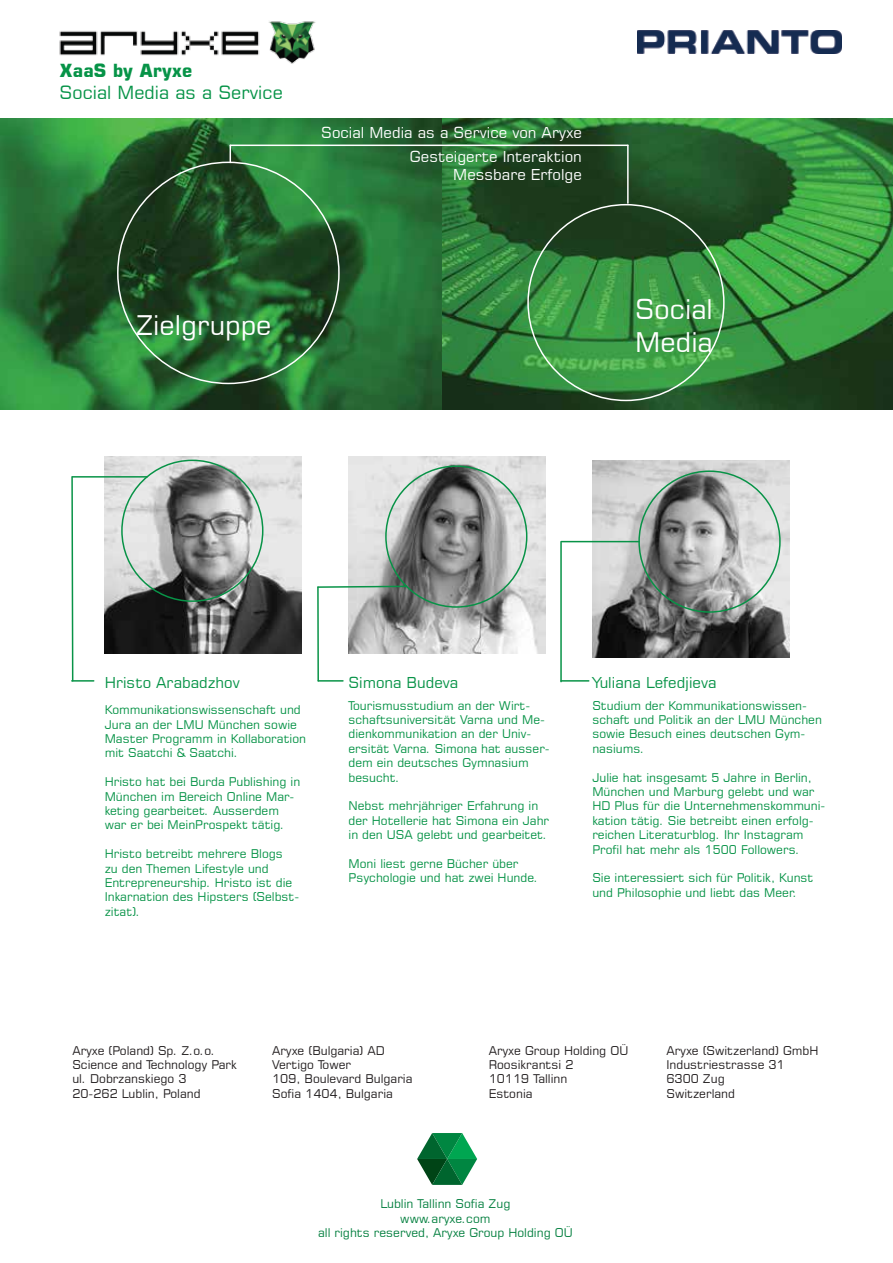
<style>
.page{position:relative;width:893px;height:1263px;background:#fff}
.page>*{position:absolute;margin:0;border:0;box-sizing:border-box;transform-origin:0 0}
.t1{font:27px/32.4px "Square 721 BT";color:#fff}
.t2{font:18px "Square 721 BT";color:#069347}
.t3{font:700 18px "Square 721 BT";color:#069347}
.t4{font:15px/18px "Square 721 BT";color:#fff;text-align:right}
.t5{font:15px "Square 721 BT";color:#079347}
.t6{font:12px/14.4px "Square 721 BT";color:#079347}
.t7{font:12px/14.4px "Square 721 BT";color:#231f20}
.t8{font:12px/14.4px "Square 721 BT";color:#058040;text-align:center}
</style>
<div class="page">
<img style="left:0;top:118px;width:893px;height:292px">
<svg style="left:417px;top:1133px;width:60px;height:52px"></svg>
<img style="left:105px;top:457px;width:197px;height:197px">
<img style="left:592px;top:460px;width:198px;height:198px">
<img style="left:349px;top:457px;width:197px;height:197px">
<hr style="left:230px;top:145px;width:398px;height:1px;background:#fff">
<svg style="left:230px;top:146px;width:1px;height:16px"></svg>
<hr style="left:627px;top:145px;width:2px;height:58px;background:#fff">
<hr style="left:72px;top:476px;width:75px;height:2px;background:#089347">
<svg style="left:71px;top:476px;width:3px;height:206px"></svg>
<hr style="left:72px;top:680px;width:22px;height:2px;background:#089347">
<hr style="left:561px;top:541px;width:78px;height:1px;background:#089347">
<hr style="left:560px;top:542px;width:2px;height:140px;background:#089347">
<hr style="left:561px;top:680px;width:28px;height:2px;background:#089347">
<svg style="left:317px;top:585px;width:91px;height:4px"></svg>
<hr style="left:317px;top:587px;width:2px;height:94px;background:#089347">
<hr style="left:318px;top:680px;width:25px;height:2px;background:#089347">
<img style="left:59px;top:21px;width:257px;height:43px">
<img style="left:637px;top:31px;width:204px;height:23px">
<h2 class="t3" style="left:60px;top:60px;width:134px">XaaS by Aryxe</h2>
<h2 class="t2" style="left:60px;top:81px;width:225px">Social Media as a Service</h2>
<p class="t4" style="left:321px;top:124px;width:262px">Social Media as a Service von Aryxe</p>
<p class="t4" style="left:410px;top:148px;width:174px">Gesteigerte Interaktion<br>Messbare Erfolge</p>
<h1 class="t1" style="left:136px;top:308px;width:137px">Zielgruppe</h1>
<h1 class="t1" style="left:635px;top:293px;width:79px">Social<br>Media</h1>
<p class="t5" style="left:105px;top:673px;width:137px">Hristo Arabadzhov</p>
<p class="t5" style="left:349px;top:673px;width:111px">Simona Budeva</p>
<p class="t5" style="left:592px;top:673px;width:126px">Yuliana Lefedjieva</p>
<p class="t6" style="left:105px;top:702px;width:203px">Kommunikationswissenschaft und<br>Jura an der LMU München sowie<br>Master Programm in Kollaboration mit Saatchi &amp; Saatchi.</p>
<p class="t6" style="left:105px;top:774px;width:197px">Hristo hat bei Burda Publishing in<br>München im Bereich Online Mar&shy;keting gearbeitet. Ausserdem war er bei MeinProspekt tätig.</p>
<p class="t6" style="left:105px;top:846px;width:196px">Hristo betreibt mehrere Blogs<br>zu den Themen Lifestyle und<br>Entrepreneurship. Hristo ist die<br>Inkarnation des Hipsters (Selbst&shy;zitat).</p>
<p class="t6" style="left:349px;top:698px;width:203px">Tourismusstudium an der Wirt&shy;schaftsuniversität Varna und Me&shy;dienkommunikation an der Univ&shy;ersität Varna. Simona hat ausser&shy;dem ein deutsches Gymnasium besucht.</p>
<p class="t6" style="left:349px;top:799px;width:202px">Nebst mehrjähriger Erfahrung in der Hotellerie hat Simona ein Jahr in den USA gelebt und gearbeitet.</p>
<p class="t6" style="left:349px;top:856px;width:191px">Moni liest gerne Bücher über<br>Psychologie und hat zwei Hunde.</p>
<p class="t6" style="left:592px;top:698px;width:231px">Studium der Kommunikationswissen&shy;schaft und Politik an der LMU München sowie Besuch eines deutschen Gym&shy;nasiums.</p>
<p class="t6" style="left:592px;top:770px;width:235px">Julie hat insgesamt 5 Jahre in Berlin, München und Marburg gelebt und war HD Plus für die Unternehmenskommuni&shy;kation tätig. Sie betreibt einen erfolg&shy;reichen Literaturblog. Ihr Instagram Profil hat mehr als 1500 Followers.</p>
<p class="t6" style="left:592px;top:871px;width:223px">Sie interessiert sich für Politik, Kunst und Philosophie und liebt das Meer.</p>
<p class="t7" style="left:72px;top:1043px;width:166px">Aryxe (Poland) Sp. Z.o.o.<br>Science and Technology Park ul. Dobrzanskiego 3<br>20-262 Lublin, Poland</p>
<p class="t7" style="left:272px;top:1043px;width:142px">Aryxe (Bulgaria) AD<br>Vertigo Tower<br>109, Boulevard Bulgaria<br>Sofia 1404, Bulgaria</p>
<p class="t7" style="left:489px;top:1043px;width:141px">Aryxe Group Holding OÜ<br>Roosikrantsi 2<br>10119 Tallinn<br>Estonia</p>
<p class="t7" style="left:666px;top:1043px;width:154px">Aryxe (Switzerland) GmbH<br>Industriestrasse 31<br>6300 Zug<br>Switzerland</p>
<p class="t8" style="left:318px;top:1196px;width:256px">Lublin Tallinn Sofia Zug<br>www.aryxe.com<br>all rights reserved, Aryxe Group Holding OÜ</p>
</div>
